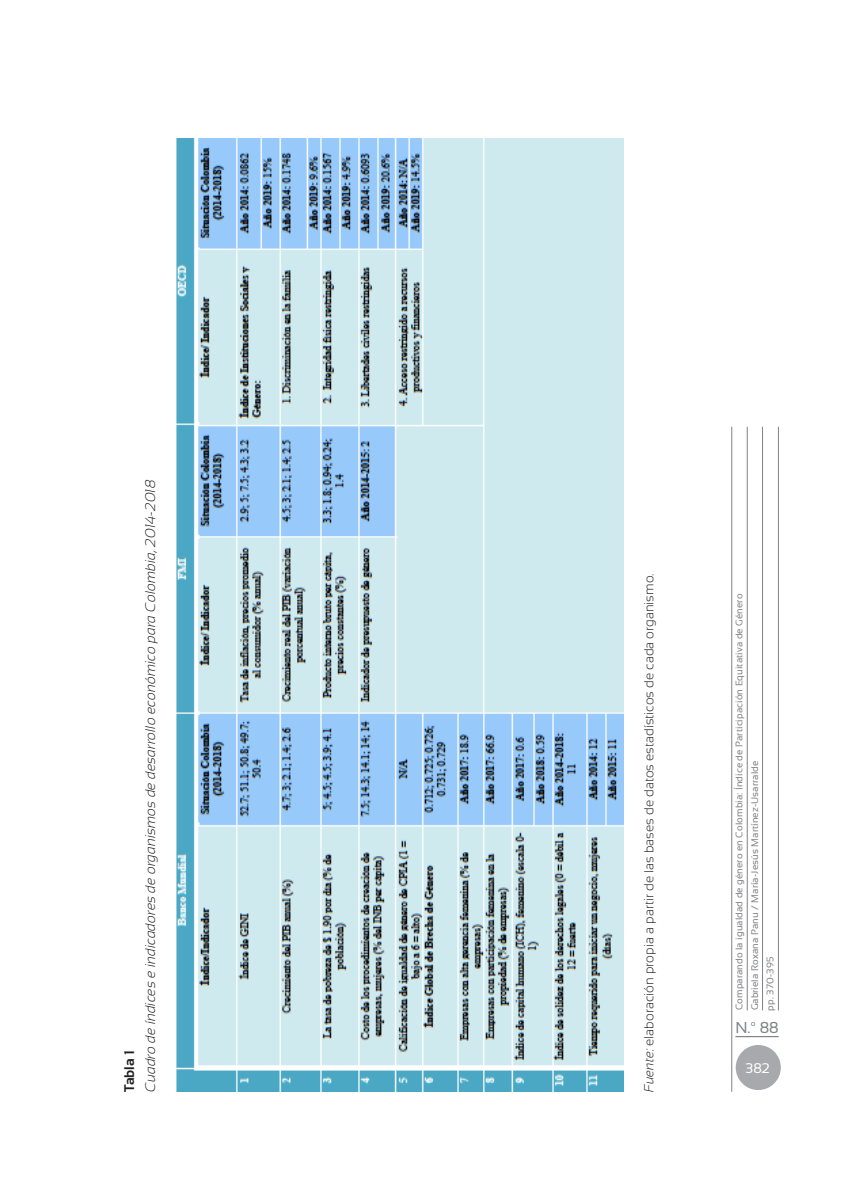
<style>
.page{position:relative;width:844px;height:1191px;background:#fff}
.page>*{position:absolute;margin:0;border:0;box-sizing:border-box;transform-origin:0 0}
.t1{font:15.75px "Sansation";color:#808285}
.Nombre_tabla{font:italic 300 14px "Sansation";color:#231f20}
.Tit_tabla{font:700 14px "Sansation";color:#231f20}
.t2{font:14px "Sansation";color:#fff}
.Fuente_tabla_-_graf{font:300 13.12px "Sansation";color:#231f20}
.t3{font:9.62px/15.6px "Sansation";letter-spacing:.01em;color:#808285}
.s1{font-style:italic}
</style>
<div class="page">
<hr style="left:735px;top:1036px;width:43px;height:1px;background:#6c6d70">
<div style="left:735px;top:1045px;width:45px;height:45px;background:#a8a9ad;border-radius:50%"></div>
<hr style="left:731px;top:427px;width:1px;height:664px;background:#808285">
<hr style="left:746px;top:427px;width:1px;height:583px;background:#808285">
<hr style="left:762px;top:427px;width:1px;height:583px;background:#808285">
<hr style="left:777px;top:427px;width:1px;height:583px;background:#808285">
<img style="left:176px;top:139px;width:447px;height:952px">
<p class="Tit_tabla" style="left:122px;top:1091px;width:43px;rotate:-90deg">Tabla 1</p>
<p class="Nombre_tabla" style="left:142px;top:1091px;width:613px;rotate:-90deg">Cuadro de índices e indicadores de organismos de desarrollo económico para Colombia, 2014-2018</p>
<p class="Fuente_tabla_-_graf" style="left:641px;top:1091px;width:520px;rotate:-90deg"><span class="s1">Fuente:</span> elaboración propia a partir de las bases de datos estadísticos de cada organismo.</p>
<p class="t3" style="left:731px;top:1010px;width:418px;rotate:-90deg">Comparando la igualdad de género en Colombia: Índice de Participación Equitativa de Género<br>Gabriela Roxana Panu / María-Jesús Martínez-Usarralde<br>pp. 370-395</p>
<h1 class="t1" style="left:735px;top:1018px;width:45px">N.º 88</h1>
<h2 class="t2" style="left:745px;top:1060px;width:26px">382</h2>
</div>
